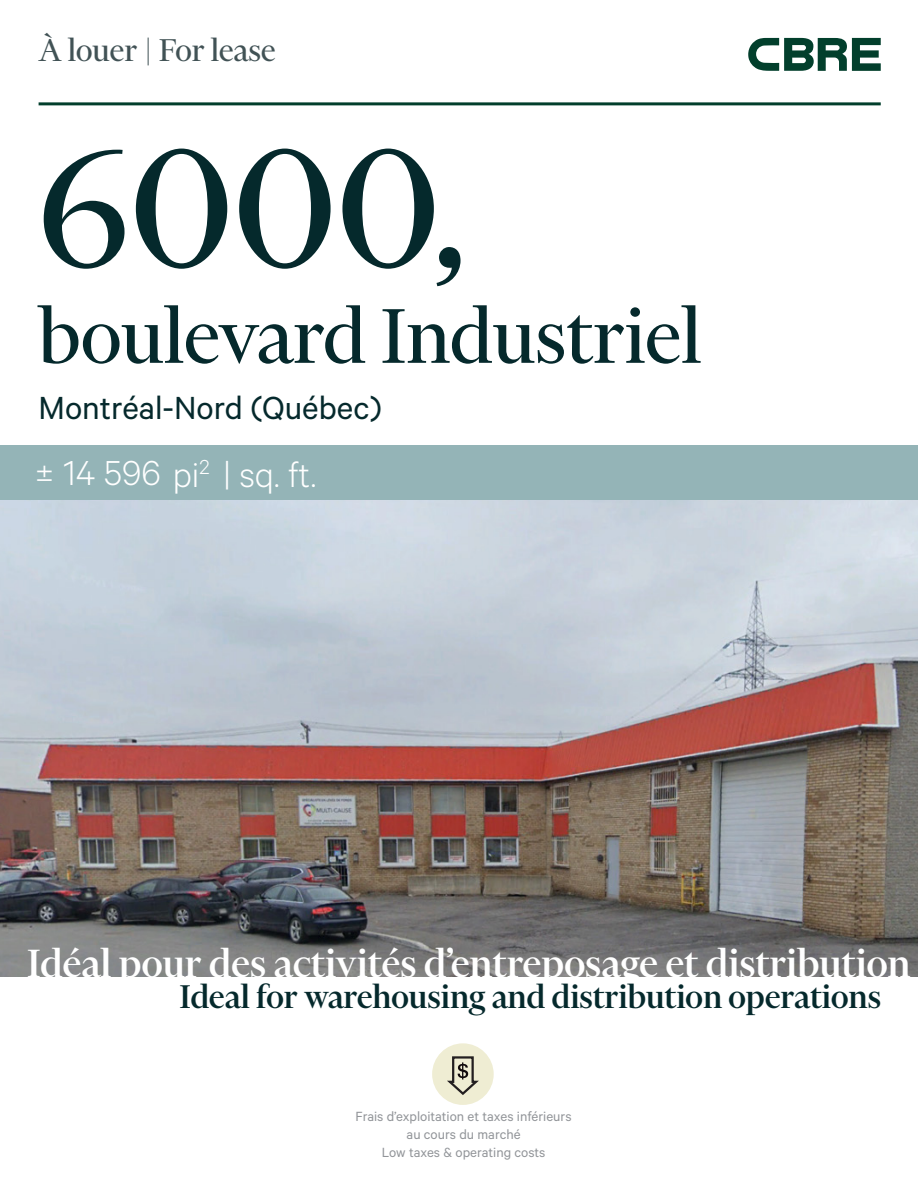
<style>
.page{position:relative;width:918px;height:1188px;background:#fff}
.page>*{position:absolute;margin:0;border:0;box-sizing:border-box;transform-origin:0 0}
.Heading_Large{font:192px "Financier Display";color:#05292c}
.Heading_Large-2{font:88.5px "Financier Display";color:#05292c}
.Heading_Large-3{font:500 45px "Financier Display";color:#fff}
.t1{font:300 39px "Calibre";color:#fff}
.Heading_Large-4{font:500 37.5px "Financier Display";color:#05292c}
.Heading_Large-5{font:36px "Calibre";color:#05292c}
.t2{font:36px "Financier Display";color:#415255}
.t3{font:15px/18px "Calibre";color:#929599;text-align:center}
</style>
<div class="page">
<img style="left:0;top:500px;width:918px;height:477px">
<svg style="left:748px;top:38px;width:133px;height:33px"></svg>
<hr style="left:39px;top:102px;width:842px;height:3px;background:#023f2c">
<div style="left:0;top:446px;width:918px;height:54px;background:#94b4b7"></div>
<div style="left:432px;top:1043px;width:62px;height:62px;background:#efedd3;border-radius:50%"></div>
<svg style="left:447px;top:1056px;width:32px;height:39px"></svg>
<p class="t2" style="left:39px;top:32px;width:239px">À louer | For lease</p>
<p class="Heading_Large" style="left:38px;top:109px;width:431px">6000,</p>
<p class="Heading_Large-2" style="left:38px;top:290px;width:665px">boulevard Industriel</p>
<p class="Heading_Large-5" style="left:39px;top:387px;width:345px">Montréal-Nord (Québec)</p>
<p class="t1" style="left:35px;top:452px;width:283px">± 14 596 pi<sup>2</sup> | sq. ft.</p>
<p class="Heading_Large-3" style="left:28px;top:940px;width:885px">Idéal pour des activités d’entreposage et distribution</p>
<p class="Heading_Large-4" style="left:180px;top:977px;width:703px">Ideal for warehousing and distribution operations</p>
<p class="t3" style="left:356px;top:1107px;width:217px">Frais d’exploitation et taxes inférieurs au cours du marché</p>
<p class="t3" style="left:382px;top:1143px;width:165px">Low taxes &amp; operating costs</p>
</div>
